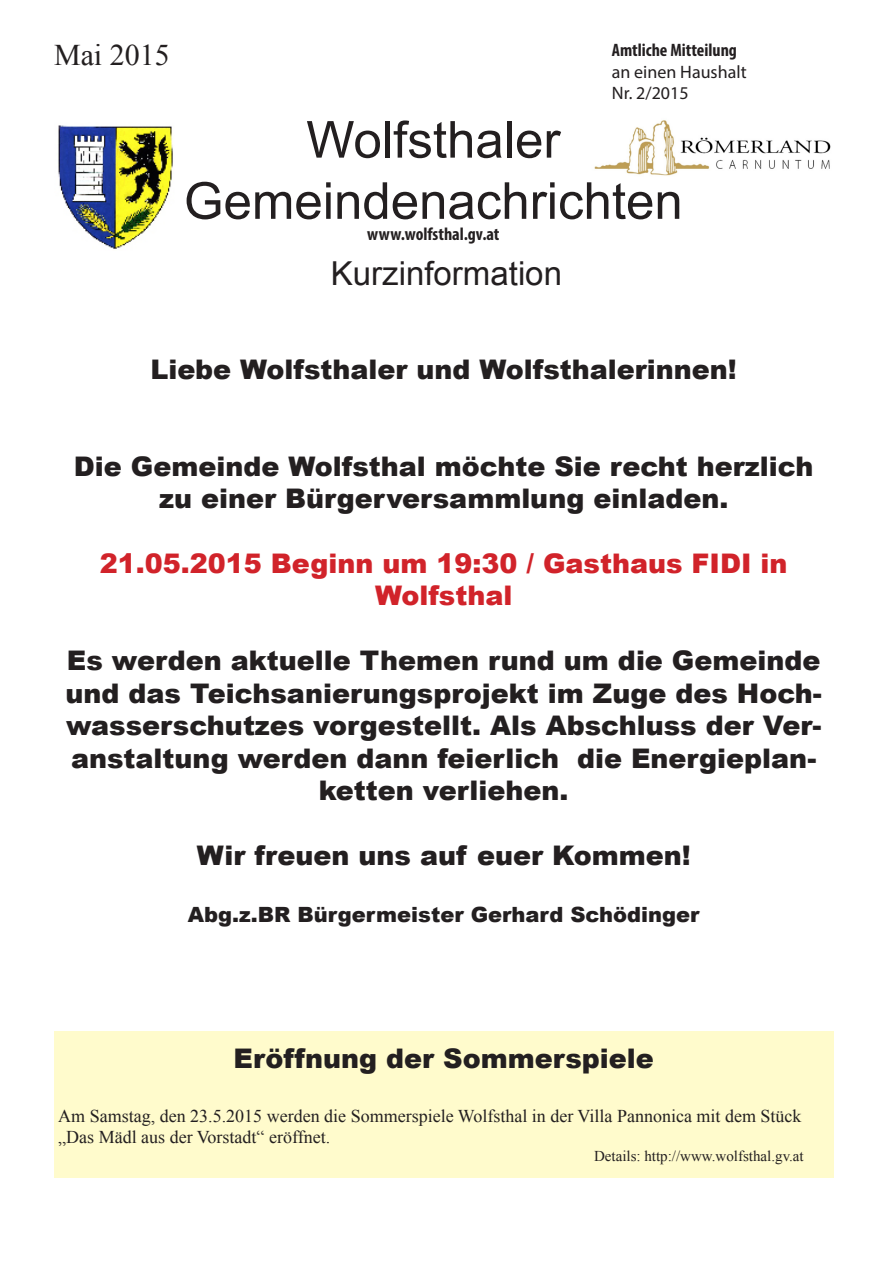
<style>
.page{position:relative;width:893px;height:1263px;background:#fff}
.page>*{position:absolute;margin:0;border:0;box-sizing:border-box;transform-origin:0 0}
.t1{font:51px "Arial";color:#231f20}
.t2{font:33px "Arial";color:#231f20}
.t3{font:30px "Times New Roman";color:#231f20}
.Überschrift{font:900 27px/32.4px "Arial";color:#231f20;text-align:center}
.Überschrift-2{font:900 27px/32.4px "Arial";color:#d1232a;text-align:center}
.Überschrift-3{font:900 21px "Arial";color:#231f20}
.t4{font:18px/21.6px "Times New Roman";color:#231f20}
.Zwischenüberschrift{font:700 condensed 18px "Myriad Pro";color:#231f20}
.Grundtext{font:18px "Myriad Pro";color:#231f20}
.t5{font:15px "Times New Roman";color:#231f20}
</style>
<div class="page">
<div style="left:54px;top:1031px;width:779px;height:147px;background:#fffbcc"></div>
<img style="left:58px;top:125px;width:115px;height:124px">
<img style="left:594px;top:120px;width:237px;height:56px">
<p class="t3" style="left:54px;top:35px;width:117px">Mai 2015</p>
<p class="Zwischenüberschrift" style="left:612px;top:39px;width:127px">Amtliche Mitteilung</p>
<p class="Grundtext" style="left:612px;top:60px;width:136px">an einen Haushalt</p>
<p class="Grundtext" style="left:612px;top:82px;width:78px">Nr. 2/2015</p>
<p class="t1" style="left:306px;top:106px;width:256px">Wolfsthaler</p>
<p class="t1" style="left:184px;top:167px;width:500px">Gemeindenachrichten</p>
<p class="Zwischenüberschrift" style="left:367px;top:223px;width:134px">www.wolfsthal.gv.at</p>
<p class="t2" style="left:331px;top:252px;width:233px">Kurzinformation</p>
<p class="Überschrift" style="left:150px;top:352px;width:588px">Liebe Wolfsthaler und Wolfsthalerinnen!</p>
<p class="Überschrift" style="left:74px;top:449px;width:741px">Die Gemeinde Wolfsthal möchte Sie recht herzlich zu einer Bürgerversammlung einladen.</p>
<p class="Überschrift-2" style="left:100px;top:546px;width:689px">21.05.2015 Beginn um 19:30 / Gasthaus FIDI in<br>Wolfsthal</p>
<p class="Überschrift" style="left:65px;top:644px;width:758px">Es werden aktuelle Themen rund um die Gemeinde und das Teichsanierungsprojekt im Zuge des Hoch&shy;wasserschutzes vorgestellt. Als Abschluss der Ver&shy;anstaltung werden dann feierlich die Energieplan&shy;ketten verliehen.</p>
<p class="Überschrift" style="left:197px;top:838px;width:496px">Wir freuen uns auf euer Kommen!</p>
<p class="Überschrift-3" style="left:188px;top:899px;width:513px">Abg.z.BR Bürgermeister Gerhard Schödinger</p>
<p class="Überschrift" style="left:234px;top:1041px;width:422px">Eröffnung der Sommerspiele</p>
<p class="t4" style="left:58px;top:1105px;width:745px">Am Samstag, den 23.5.2015 werden die Sommerspiele Wolfsthal in der Villa Pannonica mit dem Stück „Das Mädl aus der Vorstadt“ eröffnet.</p>
<p class="t5" style="left:594px;top:1146px;width:211px">Details: http://www.wolfsthal.gv.at</p>
</div>
